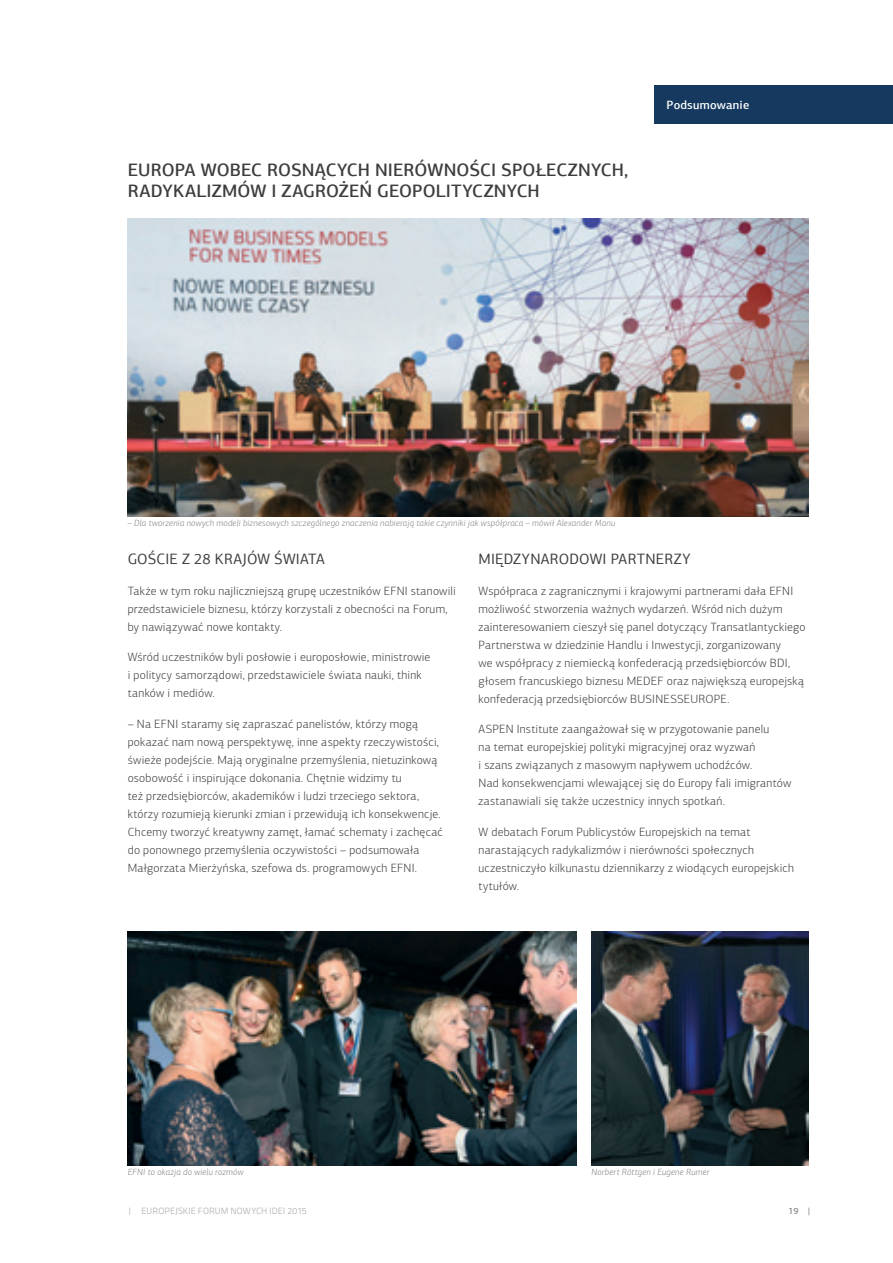
<style>
.page{position:relative;width:893px;height:1263px;background:#fff}
.page>*{position:absolute;margin:0;border:0;box-sizing:border-box;transform-origin:0 0}
.tytuly{font:500 18px/21px "PF Agora Sans Pro";letter-spacing:.005em;color:#3e3e3f}
.tytuly_male-gray{font:15px "PF Agora Sans Pro";letter-spacing:.01em;color:#3e3e3f}
.text{font:300 12px/18px "PF Agora Sans Pro";letter-spacing:.02em;color:#3e3e3f}
.czerwona-apla-right{font:500 12px "PF Agora Sans Pro";letter-spacing:.02em;color:#fff}
.podpisy-foto{font:italic 300 9px "PF Agora Sans Pro";letter-spacing:.02em;color:#808285}
.t1{font:300 9px "Titillium Text 22 L";letter-spacing:.015em;color:#a8a9ad}
.t2{font:500 9px "PF Agora Sans Pro";color:#808285}
</style>
<div class="page">
<div style="left:654px;top:85px;width:239px;height:38px;background:#16395f"></div>
<img style="left:128px;top:932px;width:448px;height:233px">
<img style="left:591px;top:931px;width:217px;height:234px">
<img style="left:128px;top:219px;width:680px;height:297px">
<p class="tytuly" style="left:128px;top:159px;width:502px">EUROPA WOBEC ROSNĄCYCH NIERÓWNOŚCI SPOŁECZNYCH,<br>RADYKALIZMÓW I ZAGROŻEŃ GEOPOLITYCZNYCH</p>
<p class="czerwona-apla-right" style="left:667px;top:97px;width:84px">Podsumowanie</p>
<p class="podpisy-foto" style="left:128px;top:518px;width:489px">– Dla tworzenia nowych modeli biznesowych szczególnego znaczenia nabierają takie czynniki jak współpraca – mówił Alexander Manu</p>
<p class="tytuly_male-gray" style="left:128px;top:550px;width:198px">GOŚCIE Z 28 KRAJÓW ŚWIATA</p>
<p class="text" style="left:128px;top:581px;width:330px">Także w tym roku najliczniejszą grupę uczestników EFNI stanowili przedstawiciele biznesu, którzy korzystali z obecności na Forum, by nawiązywać nowe kontakty.</p>
<p class="text" style="left:128px;top:648px;width:304px">Wśród uczestników byli posłowie i europosłowie, ministrowie i politycy samorządowi, przedstawiciele świata nauki, think tanków i mediów.</p>
<p class="text" style="left:128px;top:715px;width:317px">– Na EFNI staramy się zapraszać panelistów, którzy mogą pokazać nam nową perspektywę, inne aspekty rzeczywistości, świeże podejście. Mają oryginalne przemyślenia, nietuzinkową osobowość i inspirujące dokonania. Chętnie widzimy tu<br>też przedsiębiorców, akademików i ludzi trzeciego sektora, którzy rozumieją kierunki zmian i przewidują ich konsekwencje.<br>Chcemy tworzyć kreatywny zamęt, łamać schematy i zachęcać do ponownego przemyślenia oczywistości – podsumowała Małgorzata Mierżyńska, szefowa ds. programowych EFNI.</p>
<p class="tytuly_male-gray" style="left:479px;top:550px;width:213px">MIĘDZYNARODOWI PARTNERZY</p>
<p class="text" style="left:479px;top:581px;width:328px">Współpraca z zagranicznymi i krajowymi partnerami dała EFNI możliwość stworzenia ważnych wydarzeń. Wśród nich dużym zainteresowaniem cieszył się panel dotyczący Transatlantyckiego Partnerstwa w dziedzinie Handlu i Inwestycji, zorganizowany<br>we współpracy z niemiecką konfederacją przedsiębiorców BDI, głosem francuskiego biznesu MEDEF oraz największą europejską konfederacją przedsiębiorców BUSINESSEUROPE.</p>
<p class="text" style="left:479px;top:720px;width:314px">ASPEN Institute zaangażował się w przygotowanie panelu<br>na temat europejskiej polityki migracyjnej oraz wyzwań<br>i szans związanych z masowym napływem uchodźców.<br>Nad konsekwencjami wlewającej się do Europy fali imigrantów zastanawiali się także uczestnicy innych spotkań.</p>
<p class="text" style="left:479px;top:823px;width:317px">W debatach Forum Publicystów Europejskich na temat narastających radykalizmów i nierówności społecznych uczestniczyło kilkunastu dziennikarzy z wiodących europejskich tytułów.</p>
<p class="podpisy-foto" style="left:128px;top:1166px;width:117px">EFNI to okazja do wielu rozmów</p>
<p class="podpisy-foto" style="left:591px;top:1166px;width:120px">Norbert Röttgen i Eugene Rumer</p>
<p class="t1" style="left:128px;top:1205px;width:181px">| EUROPEJSKIE FORUM NOWYCH IDEI 2015</p>
<p class="t2" style="left:789px;top:1206px;width:23px">19 |</p>
</div>
